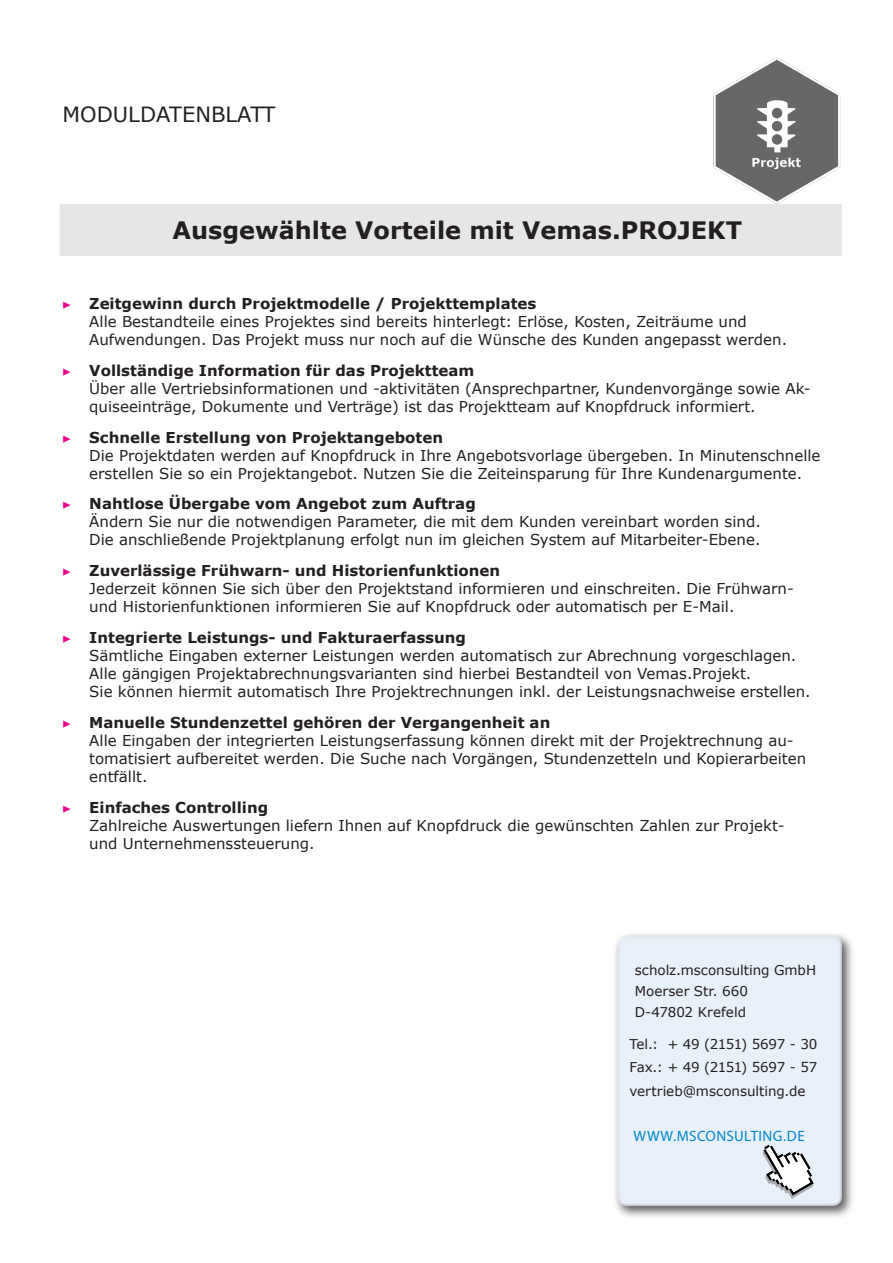
<style>
.page{position:relative;width:893px;height:1263px;background:#fff}
.page>*{position:absolute;margin:0;border:0;box-sizing:border-box;transform-origin:0 0}
.t1{font:700 24px "Verdana";color:#231f20}
.t2{font:21px "Verdana";color:#231f20}
.t3{font:15px/18px "Verdana";color:#231f20}
.Fliesstext_Headlines{font:15px "Myriad Pro";letter-spacing:.025em;color:#0086cc}
.Fliesstext{font:13.5px/21px "Verdana";color:#231f20}
.Fliesstext-2{font:13.5px "Verdana";letter-spacing:-.03em;color:#231f20}
.Fliesstext-3{font:13.5px "Verdana";letter-spacing:-.025em;color:#231f20}
.s1{font-family:"Minion Pro";color:#ed028c}
.s2{font-weight:700}
</style>
<div class="page">
<img style="left:713px;top:57px;width:128px;height:146px">
<div style="left:60px;top:205px;width:781px;height:50px;background:#e6e6e6"></div>
<div style="left:613px;top:931px;width:242px;height:288px;background:#231f20;opacity:.75"></div>
<div style="left:618px;top:936px;width:224px;height:270px;background:#e8f0f9;border-radius:9px"></div>
<svg style="left:763px;top:1145px;width:51px;height:54px"></svg>
<p class="t2" style="left:63px;top:100px;width:215px">MODULDATENBLATT</p>
<p class="t1" style="left:173px;top:214px;width:571px">Ausgewählte Vorteile mit Vemas.PROJEKT</p>
<p class="t3" style="left:89px;top:294px;width:699px;text-indent:-27px"><span class="s1">▶</span> <span class="s2">Zeitgewinn durch Projektmodelle / Projekttemplates<br></span>Alle Bestandteile eines Projektes sind bereits hinterlegt: Erlöse, Kosten, Zeiträume und<br>Aufwendungen. Das Projekt muss nur noch auf die Wünsche des Kunden angepasst werden.</p>
<p class="t3" style="left:89px;top:361px;width:723px;text-indent:-27px"><span class="s1">▶</span> <span class="s2">Vollständige Information für das Projektteam<br></span>Über alle Vertriebsinformationen und -aktivitäten (Ansprechpartner, Kundenvorgänge sowie Ak&shy;quiseeinträge, Dokumente und Verträge) ist das Projektteam auf Knopfdruck informiert.</p>
<p class="t3" style="left:89px;top:428px;width:733px;text-indent:-27px"><span class="s1">▶</span> <span class="s2">Schnelle Erstellung von Projektangeboten<br></span>Die Projektdaten werden auf Knopfdruck in Ihre Angebotsvorlage übergeben. In Minutenschnelle erstellen Sie so ein Projektangebot. Nutzen Sie die Zeiteinsparung für Ihre Kundenargumente.</p>
<p class="t3" style="left:89px;top:495px;width:673px;text-indent:-27px"><span class="s1">▶</span> <span class="s2">Nahtlose Übergabe vom Angebot zum Auftrag<br></span>Ändern Sie nur die notwendigen Parameter, die mit dem Kunden vereinbart worden sind.<br>Die anschließende Projektplanung erfolgt nun im gleichen System auf Mitarbeiter-Ebene.</p>
<p class="t3" style="left:89px;top:562px;width:706px;text-indent:-27px"><span class="s1">▶</span> <span class="s2">Zuverlässige Frühwarn- und Historienfunktionen<br></span>Jederzeit können Sie sich über den Projektstand informieren und einschreiten. Die Frühwarn&shy;und Historienfunktionen informieren Sie auf Knopfdruck oder automatisch per E-Mail.</p>
<p class="t3" style="left:89px;top:628px;width:723px;text-indent:-27px"><span class="s1">▶</span> <span class="s2">Integrierte Leistungs- und Fakturaerfassung<br></span>Sämtliche Eingaben externer Leistungen werden automatisch zur Abrechnung vorgeschlagen.<br>Alle gängigen Projektabrechnungsvarianten sind hierbei Bestandteil von Vemas.Projekt.<br>Sie können hiermit automatisch Ihre Projektrechnungen inkl. der Leistungsnachweise erstellen.</p>
<p class="t3" style="left:89px;top:713px;width:718px;text-indent:-27px"><span class="s1">▶</span> <span class="s2">Manuelle Stundenzettel gehören der Vergangenheit an<br></span>Alle Eingaben der integrierten Leistungserfassung können direkt mit der Projektrechnung au&shy;tomatisiert aufbereitet werden. Die Suche nach Vorgängen, Stundenzetteln und Kopierarbeiten entfällt.</p>
<p class="t3" style="left:89px;top:798px;width:697px;text-indent:-27px"><span class="s1">▶</span> <span class="s2">Einfaches Controlling<br></span>Zahlreiche Auswertungen liefern Ihnen auf Knopfdruck die gewünschten Zahlen zur Projekt&shy;und Unternehmenssteuerung.</p>
<p class="Fliesstext" style="left:635px;top:959px;width:183px">scholz.msconsulting GmbH<br>Moerser Str. 660<br>D-47802 Krefeld</p>
<p class="Fliesstext-2" style="left:629px;top:1034px;width:190px">Tel.: + 49 (2151) 5697 - 30</p>
<p class="Fliesstext-3" style="left:629px;top:1058px;width:190px">Fax.: + 49 (2151) 5697 - 57</p>
<p class="Fliesstext" style="left:629px;top:1080px;width:178px">vertrieb@msconsulting.de</p>
<p class="Fliesstext_Headlines" style="left:633px;top:1127px;width:173px">WWW.MSCONSULTING.DE</p>
</div>
